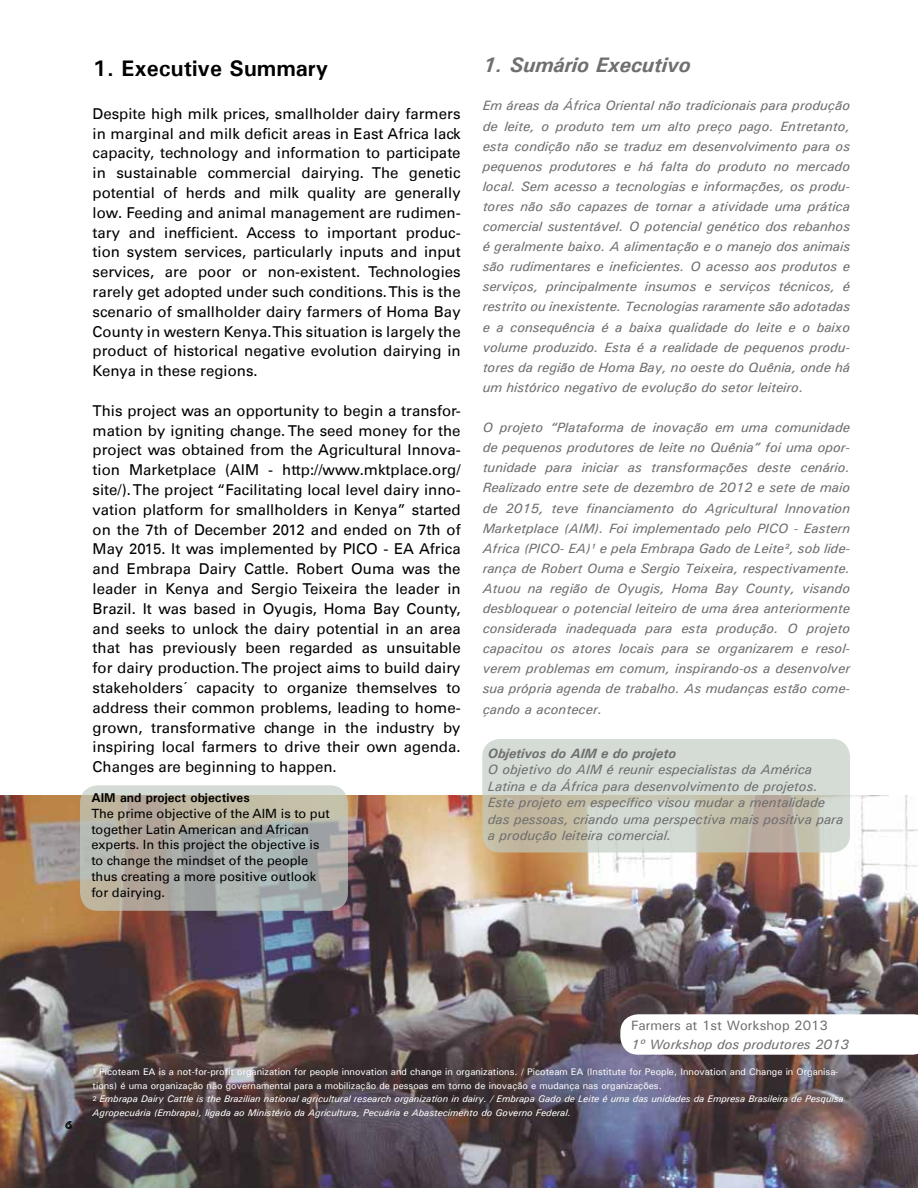
<style>
.page{position:relative;width:918px;height:1188px;background:#fff}
.page>*{position:absolute;margin:0;border:0;box-sizing:border-box;transform-origin:0 0}
.t1{font:700 22.5px "Univers";color:#000}
.t2{font:italic 700 21px "Univers";color:#706f6f}
.t3{font:15px/19.8px "Univers LT";color:#000;text-align:justify}
.t4{font:italic 500 13.5px/20.1px "Univers";color:#706f6f;text-align:justify}
.t5{font:italic 700 13.5px "Univers";color:#706f6f}
.t6{font:500 13.5px "Univers";color:#706f6f}
.t7{font:12.75px/15.8px "Univers LT";color:#000}
.t8{font:700 12.75px "Univers";color:#000}
.t9{font:10.5px "African";color:#000}
.t10{font:500 9.6px/13.5px "Univers";color:#fff}
.s1{font-style:italic}
</style>
<div class="page">
<img style="left:0;top:795px;width:918px;height:393px">
<svg style="left:80px;top:785px;width:268px;height:126px;background:#b3b3aa"></svg>
<svg style="left:620px;top:1014px;width:298px;height:41px"></svg>
<svg style="left:482px;top:739px;width:368px;height:114px;background:#cdd0c4"></svg>
<h1 class="t1" style="left:93px;top:54px;width:237px">1. Executive Summary</h1>
<p class="t3" style="left:93px;top:104px;width:370px">Despite high milk prices, smallholder dairy farmers in marginal and milk deficit areas in East Africa lack capacity, technology and information to participate in sustainable commercial dairying. The genetic potential of herds and milk quality are generally low. Feeding and animal management are rudimen&shy;tary and inefficient. Access to important produc&shy;tion system services, particularly inputs and input services, are poor or non-existent. Technologies rarely get adopted under such conditions. This is the scenario of smallholder dairy farmers of Homa Bay County in western Kenya. This situation is largely the product of historical negative evolution dairying in Kenya in these regions.</p>
<p class="t3" style="left:93px;top:401px;width:370px">This project was an opportunity to begin a transfor&shy;mation by igniting change. The seed money for the project was obtained from the Agricultural Innova&shy;tion Marketplace (AIM - http://www.mktplace.org/ site/). The project “Facilitating local level dairy inno&shy;vation platform for smallholders in Kenya” started on the 7th of December 2012 and ended on 7th of May 2015. It was implemented by PICO - EA Africa and Embrapa Dairy Cattle. Robert Ouma was the leader in Kenya and Sergio Teixeira the leader in Brazil. It was based in Oyugis, Homa Bay County, and seeks to unlock the dairy potential in an area that has previously been regarded as unsuitable for dairy production. The project aims to build dairy stakeholders´ capacity to organize themselves to address their common problems, leading to home&shy;grown, transformative change in the industry by inspiring local farmers to drive their own agenda.<br>Changes are beginning to happen.</p>
<p class="t8" style="left:91px;top:790px;width:160px">AIM and project objectives</p>
<p class="t7" style="left:91px;top:806px;width:240px">The prime objective of the AIM is to put together Latin American and African experts. In this project the objective is to change the mindset of the people thus creating a more positive outlook for dairying.</p>
<h2 class="t2" style="left:483px;top:52px;width:210px">1. Sumário Executivo</h2>
<p class="t4" style="left:483px;top:95px;width:369px">Em áreas da África Oriental não tradicionais para produção de leite, o produto tem um alto preço pago. Entretanto, esta condição não se traduz em desenvolvimento para os pequenos produtores e há falta do produto no mercado local. Sem acesso a tecnologias e informações, os produ&shy;tores não são capazes de tornar a atividade uma prática comercial sustentável. O potencial genético dos rebanhos é geralmente baixo. A alimentação e o manejo dos animais são rudimentares e ineficientes. O acesso aos produtos e serviços, principalmente insumos e serviços técnicos, é restrito ou inexistente. Tecnologias raramente são adotadas e a consequência é a baixa qualidade do leite e o baixo volume produzido. Esta é a realidade de pequenos produ&shy;tores da região de Homa Bay, no oeste do Quênia, onde há um histórico negativo de evolução do setor leiteiro.</p>
<p class="t4" style="left:483px;top:417px;width:369px">O projeto “Plataforma de inovação em uma comunidade de pequenos produtores de leite no Quênia” foi uma opor&shy;tunidade para iniciar as transformações deste cenário.<br>Realizado entre sete de dezembro de 2012 e sete de maio de 2015, teve financiamento do Agricultural Innovation Marketplace (AIM). Foi implementado pelo PICO - Eastern Africa (PICO- EA)¹ e pela Embrapa Gado de Leite², sob lide&shy;rança de Robert Ouma e Sergio Teixeira, respectivamente.<br>Atuou na região de Oyugis, Homa Bay County, visando desbloquear o potencial leiteiro de uma área anteriormente considerada inadequada para esta produção. O projeto capacitou os atores locais para se organizarem e resol&shy;verem problemas em comum, inspirando-os a desenvolver sua própria agenda de trabalho. As mudanças estão come&shy;çando a acontecer.</p>
<p class="t5" style="left:488px;top:744px;width:190px">Objetivos do AIM e do projeto</p>
<p class="t4" style="left:488px;top:761px;width:357px;line-height:16.5px;text-align:left">O objetivo do AIM é reunir especialistas da América Latina e da África para desenvolvimento de projetos.<br>Este projeto em específico visou mudar a mentalidade das pessoas, criando uma perspectiva mais positiva para a produção leiteira comercial.</p>
<p class="t9" style="left:65px;top:1120px;width:9px">6</p>
<p class="t6" style="left:631px;top:1016px;width:198px">Farmers at 1st Workshop 2013</p>
<p class="t4" style="left:631px;top:1034px;width:219px">1º Workshop dos produtores 2013</p>
<p class="t10" style="left:93px;top:1065px;width:753px"><sup>1</sup> Picoteam EA is a not-for-profit organization for people innovation and change in organizations. / Picoteam EA (Institute for People, Innovation and Change in Organisa&shy;tions) é uma organização não governamental para a mobilização de pessoas em torno de inovação e mudança nas organizações.<br><sup>2</sup> <span class="s1">Embrapa Dairy Cattle is the Brazilian national agricultural research organization in dairy. / Embrapa Gado de Leite é uma das unidades da Empresa Brasileira de Pesquisa Agropecuária (Embrapa), ligada ao Ministério da Agricultura, Pecuária e Abastecimento do Governo Federal.</span></p>
</div>
